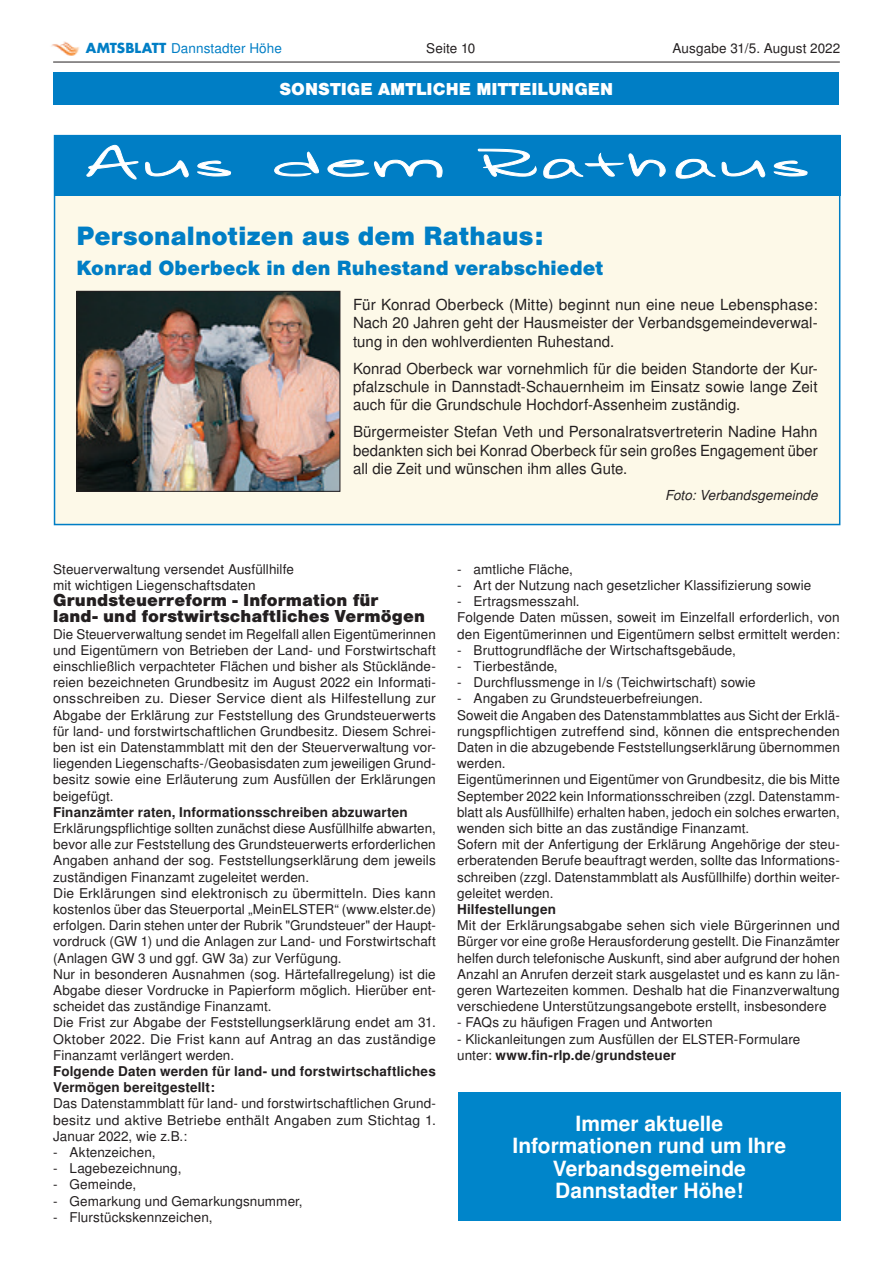
<style>
.page{position:relative;width:893px;height:1263px;background:#fff}
.page>*{position:absolute;margin:0;border:0;box-sizing:border-box;transform-origin:0 0}
.t1{font:42.9px "Roxana Handwriting";letter-spacing:.09em;color:#fff;scale:1.96 1}
.t2{font:700 27.6px "Sans LH";letter-spacing:.005em;color:#007ec5}
.t3{font:700 21.45px "Sans LH";letter-spacing:.005em;color:#007ec5}
._100_bodycopy{font:700 21px "Sans";color:#fff}
._300_headline{font:700 18px "Sans LH";letter-spacing:.005em;color:#231f20}
.t4{font:700 18px "Sans LH";color:#fff}
.t5{font:15.3px/18.3px "Sans";letter-spacing:.005em;color:#231f20;text-align:justify}
.t6{font:italic 13.8px "Sans";letter-spacing:.01em;color:#231f20}
._100_bodycopy-2{font:13.5px/16.2px "Sans";letter-spacing:.01em;color:#231f20;text-align:justify}
._100_bodycopy-3{font:700 13.5px/16.2px "Sans";letter-spacing:.015em;color:#231f20}
._300_headline-2{font:13.5px "Sans";letter-spacing:.005em;color:#231f20}
.t7{font:13.5px "Sans";letter-spacing:.01em;color:#007ec5}
.s1{font-family:"Futura";font-weight:700}
.s2{font-weight:400}
</style>
<div class="page">
<hr style="left:53px;top:62px;width:787px;height:1px;background:#231f20">
<img style="left:51px;top:41px;width:29px;height:14px">
<div style="left:55px;top:136px;width:785px;height:388px;background:#fdf9e8"></div>
<img style="left:79px;top:293px;width:259px;height:197px">
<div style="left:77px;top:291px;width:263px;height:201px;border:1px solid #231f20"></div>
<div style="left:54px;top:135px;width:786px;height:61px;background:#007ec5"></div>
<svg style="left:86px;top:144px;width:53px;height:36px"></svg>
<svg style="left:145px;top:160px;width:44px;height:18px"></svg>
<svg style="left:197px;top:160px;width:35px;height:17px"></svg>
<svg style="left:274px;top:151px;width:45px;height:26px"></svg>
<svg style="left:327px;top:159px;width:116px;height:19px"></svg>
<svg style="left:478px;top:148px;width:59px;height:29px"></svg>
<svg style="left:543px;top:152px;width:123px;height:27px"></svg>
<svg style="left:675px;top:158px;width:40px;height:21px"></svg>
<svg style="left:721px;top:160px;width:45px;height:18px"></svg>
<svg style="left:773px;top:160px;width:35px;height:17px"></svg>
<div style="left:54px;top:72px;width:785px;height:33px;background:#007ec5"></div>
<div style="left:458px;top:1092px;width:383px;height:128px;background:#0085ca"></div>
<p class="t7" style="left:86px;top:40px;width:198px"><span class="s1">AMTSBLATT</span> Dannstadter Höhe</p>
<p class="_100_bodycopy-2" style="left:426px;top:40px;width:51px">Seite 10</p>
<p class="_100_bodycopy-2" style="left:672px;top:40px;width:169px">Ausgabe 31/5. August 2022</p>
<p class="t4" style="left:279px;top:79px;width:335px">SONSTIGE AMTLICHE MITTEILUNGEN</p>
<h1 class="t1" style="left:87px;top:139px;width:369px">Aus dem Rathaus</h1>
<h2 class="t2" style="left:77px;top:220px;width:468px">Personalnotizen aus dem Rathaus:</h2>
<h3 class="t3" style="left:77px;top:255px;width:528px">Konrad Oberbeck in den Ruhestand verabschiedet</h3>
<p class="t5" style="left:353px;top:295px;width:466px">Für Konrad Oberbeck (Mitte) beginnt nun eine neue Lebensphase:<br>Nach 20 Jahren geht der Hausmeister der Verbandsgemeindeverwal&shy;tung in den wohlverdienten Ruhestand.</p>
<p class="t5" style="left:353px;top:359px;width:466px">Konrad Oberbeck war vornehmlich für die beiden Standorte der Kur&shy;pfalzschule in Dannstadt-Schauernheim im Einsatz sowie lange Zeit auch für die Grundschule Hochdorf-Assenheim zuständig.</p>
<p class="t5" style="left:353px;top:423px;width:466px">Bürgermeister Stefan Veth und Personalratsvertreterin Nadine Hahn bedankten sich bei Konrad Oberbeck für sein großes Engagement über all die Zeit und wünschen ihm alles Gute.</p>
<p class="t6" style="left:665px;top:487px;width:154px">Foto: Verbandsgemeinde</p>
<p class="_300_headline-2" style="left:53px;top:561px;width:242px">Steuerverwaltung versendet Ausfüllhilfe</p>
<p class="_300_headline-2" style="left:53px;top:577px;width:204px">mit wichtigen Liegenschaftsdaten</p>
<p class="_300_headline" style="left:53px;top:590px;width:327px">Grundsteuerreform - Information für</p>
<p class="_300_headline" style="left:53px;top:606px;width:373px">land- und forstwirtschaftliches Vermögen</p>
<p class="_100_bodycopy-2" style="left:53px;top:626px;width:384px">Die Steuerverwaltung sendet im Regelfall allen Eigentümerinnen und Eigentümern von Betrieben der Land- und Forstwirtschaft einschließlich verpachteter Flächen und bisher als Stücklände&shy;reien bezeichneten Grundbesitz im August 2022 ein Informati&shy;onsschreiben zu. Dieser Service dient als Hilfestellung zur Abgabe der Erklärung zur Feststellung des Grundsteuerwerts für land- und forstwirtschaftlichen Grundbesitz. Diesem Schrei&shy;ben ist ein Datenstammblatt mit den der Steuerverwaltung vor&shy;liegenden Liegenschafts-/Geobasisdaten zum jeweiligen Grund&shy;besitz sowie eine Erläuterung zum Ausfüllen der Erklärungen beigefügt.</p>
<p class="_100_bodycopy-3" style="left:53px;top:804px;width:356px">Finanzämter raten, Informationsschreiben abzuwarten</p>
<p class="_100_bodycopy-2" style="left:53px;top:820px;width:384px">Erklärungspflichtige sollten zunächst diese Ausfüllhilfe abwarten, bevor alle zur Feststellung des Grundsteuerwerts erforderlichen Angaben anhand der sog. Feststellungserklärung dem jeweils zuständigen Finanzamt zugeleitet werden.</p>
<p class="_100_bodycopy-2" style="left:53px;top:885px;width:384px">Die Erklärungen sind elektronisch zu übermitteln. Dies kann kostenlos über das Steuerportal „MeinELSTER“ (www.elster.de) erfolgen. Darin stehen unter der Rubrik "Grundsteuer" der Haupt&shy;vordruck (GW 1) und die Anlagen zur Land- und Forstwirtschaft (Anlagen GW 3 und ggf. GW 3a) zur Verfügung.</p>
<p class="_100_bodycopy-2" style="left:53px;top:966px;width:384px">Nur in besonderen Ausnahmen (sog. Härtefallregelung) ist die Abgabe dieser Vordrucke in Papierform möglich. Hierüber ent&shy;scheidet das zuständige Finanzamt.</p>
<p class="_100_bodycopy-2" style="left:53px;top:1014px;width:384px">Die Frist zur Abgabe der Feststellungserklärung endet am 31.<br>Oktober 2022. Die Frist kann auf Antrag an das zuständige Finanzamt verlängert werden.</p>
<p class="_100_bodycopy-3" style="left:53px;top:1063px;width:384px">Folgende Daten werden für land- und forstwirtschaftliches<br>Vermögen bereitgestellt:</p>
<p class="_100_bodycopy-2" style="left:53px;top:1095px;width:384px">Das Datenstammblatt für land- und forstwirtschaftlichen Grund&shy;besitz und aktive Betriebe enthält Angaben zum Stichtag 1.<br>Januar 2022, wie z.B.:</p>
<p class="_100_bodycopy-2" style="left:53px;top:1144px;width:104px">- Aktenzeichen,</p>
<p class="_100_bodycopy-2" style="left:53px;top:1160px;width:130px">- Lagebezeichnung,</p>
<p class="_100_bodycopy-2" style="left:53px;top:1176px;width:85px">- Gemeinde,</p>
<p class="_100_bodycopy-2" style="left:53px;top:1193px;width:251px">- Gemarkung und Gemarkungsnummer,</p>
<p class="_100_bodycopy-2" style="left:53px;top:1209px;width:161px">- Flurstückskennzeichen,</p>
<p class="_100_bodycopy-2" style="left:457px;top:561px;width:117px">- amtliche Fläche,</p>
<p class="_100_bodycopy-2" style="left:457px;top:577px;width:356px">- Art der Nutzung nach gesetzlicher Klassifizierung sowie</p>
<p class="_100_bodycopy-2" style="left:457px;top:593px;width:124px">- Ertragsmesszahl.</p>
<p class="_100_bodycopy-2" style="left:457px;top:609px;width:384px">Folgende Daten müssen, soweit im Einzelfall erforderlich, von den Eigentümerinnen und Eigentümern selbst ermittelt werden:</p>
<p class="_100_bodycopy-2" style="left:457px;top:642px;width:280px">- Bruttogrundfläche der Wirtschaftsgebäude,</p>
<p class="_100_bodycopy-2" style="left:457px;top:658px;width:102px">- Tierbestände,</p>
<p class="_100_bodycopy-2" style="left:457px;top:674px;width:300px">- Durchflussmenge in l/s (Teichwirtschaft) sowie</p>
<p class="_100_bodycopy-2" style="left:457px;top:690px;width:247px">- Angaben zu Grundsteuerbefreiungen.</p>
<p class="_100_bodycopy-2" style="left:457px;top:707px;width:384px">Soweit die Angaben des Datenstammblattes aus Sicht der Erklä&shy;rungspflichtigen zutreffend sind, können die entsprechenden Daten in die abzugebende Feststellungserklärung übernommen werden.</p>
<p class="_100_bodycopy-2" style="left:457px;top:771px;width:384px">Eigentümerinnen und Eigentümer von Grundbesitz, die bis Mitte September 2022 kein Informationsschreiben (zzgl. Datenstamm&shy;blatt als Ausfüllhilfe) erhalten haben, jedoch ein solches erwarten, wenden sich bitte an das zuständige Finanzamt.</p>
<p class="_100_bodycopy-2" style="left:457px;top:836px;width:384px">Sofern mit der Anfertigung der Erklärung Angehörige der steu&shy;erberatenden Berufe beauftragt werden, sollte das Informations&shy;schreiben (zzgl. Datenstammblatt als Ausfüllhilfe) dorthin weiter&shy;geleitet werden.</p>
<p class="_100_bodycopy-3" style="left:457px;top:901px;width:100px">Hilfestellungen</p>
<p class="_100_bodycopy-2" style="left:457px;top:917px;width:384px">Mit der Erklärungsabgabe sehen sich viele Bürgerinnen und Bürger vor eine große Herausforderung gestellt. Die Finanzämter helfen durch telefonische Auskunft, sind aber aufgrund der hohen Anzahl an Anrufen derzeit stark ausgelastet und es kann zu län&shy;geren Wartezeiten kommen. Deshalb hat die Finanzverwaltung verschiedene Unterstützungsangebote erstellt, insbesondere</p>
<p class="_100_bodycopy-2" style="left:457px;top:1014px;width:257px">- FAQs zu häufigen Fragen und Antworten</p>
<p class="_100_bodycopy-2" style="left:457px;top:1031px;width:345px">- Klickanleitungen zum Ausfüllen der ELSTER-Formulare</p>
<p class="_100_bodycopy-3" style="left:457px;top:1047px;width:220px"><span class="s2">unter:</span> www.fin-rlp.de/grundsteuer</p>
<p class="_100_bodycopy" style="left:575px;top:1111px;width:149px">Immer aktuelle</p>
<p class="_100_bodycopy" style="left:512px;top:1134px;width:275px">Informationen rund um Ihre</p>
<p class="_100_bodycopy" style="left:553px;top:1156px;width:195px">Verbandsgemeinde</p>
<p class="_100_bodycopy" style="left:555px;top:1178px;width:190px">Dannstadter Höhe!</p>
</div>
